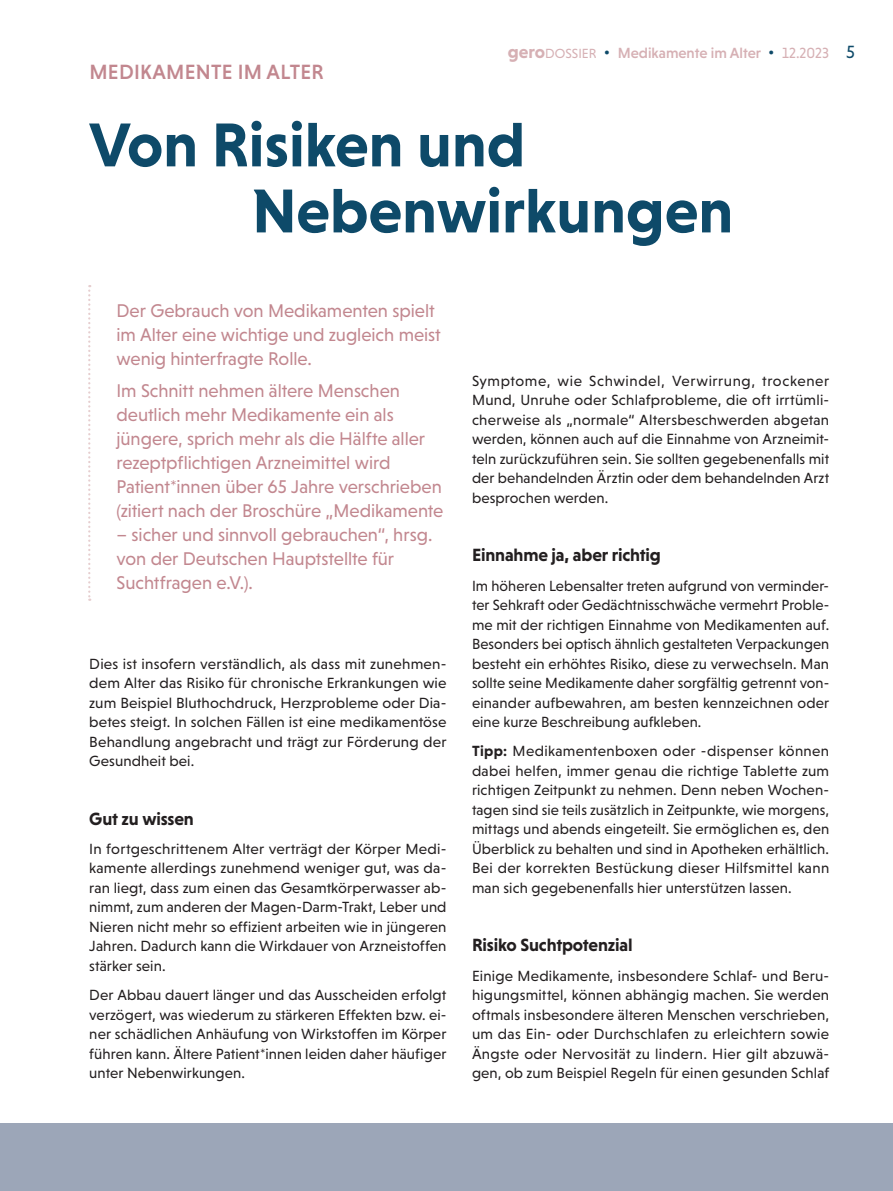
<style>
.page{position:relative;width:893px;height:1191px;background:#fff}
.page>*{position:absolute;margin:0;border:0;box-sizing:border-box;transform-origin:0 0}
.t1{font:700 63px/66px "Niveau Grotesk";color:#0e4a69}
.t2{font:500 21px "Niveau Grotesk";letter-spacing:.015em;color:#c2878f}
.t3{font:18.75px/24px "Niveau Grotesk";color:#c2878f}
.t4{font:700 18px "Niveau Grotesk";letter-spacing:-.01em;color:#231f20}
.t5{font:15px/19.5px "Niveau Grotesk";letter-spacing:.005em;color:#231f20;text-align:justify}
.t6{font:500 15px "Niveau Grotesk";color:#d6b0b4}
.s1{font-weight:700;font-size:18px}
.s2{font-weight:400;font-size:13.5px}
.s3{font-weight:900;font-size:18px;color:#0e4a69}
.s4{font-weight:400}
.s5{font-weight:400;font-size:18px;color:#0e4a69}
.s6{font-weight:700}
</style>
<div class="page">
<svg style="left:88px;top:285px;width:2px;height:316px"></svg>
<div style="left:0;top:1123px;width:893px;height:68px;background:#9ca6b8"></div>
<h2 class="t2" style="left:89px;top:60px;width:236px">MEDIKAMENTE IM ALTER</h2>
<p class="t6" style="left:508px;top:44px;width:348px"><span class="s1">gero</span><span class="s2">DOSSIER</span> <span class="s3">·</span> Medikamente im Alter <span class="s3">·</span> <span class="s4">12.2023</span> <span class="s5">5</span></p>
<h1 class="t1" style="left:252px;top:111px;width:483px;text-indent:-163px">Von Risiken und<br>Nebenwirkungen</h1>
<p class="t3" style="left:117px;top:298px;width:326px">Der Gebrauch von Medikamenten spielt im Alter eine wichtige und zugleich meist wenig hinterfragte Rolle.</p>
<p class="t3" style="left:117px;top:379px;width:328px">Im Schnitt nehmen ältere Menschen deutlich mehr Medikamente ein als jüngere, sprich mehr als die Hälfte aller rezeptpflichtigen Arzneimittel wird Patient*innen über 65 Jahre verschrieben (zitiert nach der Broschüre „Medikamente</p>
<p class="t3" style="left:117px;top:523px;width:317px">– sicher und sinnvoll gebrauchen“, hrsg. von der Deutschen Hauptstellte für<br>Suchtfragen e.V.).</p>
<p class="t5" style="left:89px;top:653px;width:359px">Dies ist insofern verständlich, als dass mit zunehmen&shy;dem Alter das Risiko für chronische Erkrankungen wie zum Beispiel Bluthochdruck, Herzprobleme oder Dia&shy;betes steigt. In solchen Fällen ist eine medikamentöse Behandlung angebracht und trägt zur Förderung der Gesundheit bei.</p>
<p class="t4" style="left:89px;top:808px;width:106px">Gut zu wissen</p>
<p class="t5" style="left:89px;top:839px;width:359px">In fortgeschrittenem Alter verträgt der Körper Medi&shy;kamente allerdings zunehmend weniger gut, was da&shy;ran liegt, dass zum einen das Gesamtkörperwasser ab&shy;nimmt, zum anderen der Magen-Darm-Trakt, Leber und Nieren nicht mehr so effizient arbeiten wie in jüngeren Jahren. Dadurch kann die Wirkdauer von Arzneistoffen stärker sein.</p>
<p class="t5" style="left:89px;top:985px;width:359px">Der Abbau dauert länger und das Ausscheiden erfolgt verzögert, was wiederum zu stärkeren Effekten bzw. ei&shy;ner schädlichen Anhäufung von Wirkstoffen im Körper führen kann. Ältere Patient*innen leiden daher häufiger unter Nebenwirkungen.</p>
<p class="t5" style="left:472px;top:371px;width:359px">Symptome, wie Schwindel, Verwirrung, trockener Mund, Unruhe oder Schlafprobleme, die oft irrtümli&shy;cherweise als „normale“ Altersbeschwerden abgetan werden, können auch auf die Einnahme von Arzneimit&shy;teln zurückzuführen sein. Sie sollten gegebenenfalls mit der behandelnden Ärztin oder dem behandelnden Arzt besprochen werden.</p>
<p class="t4" style="left:472px;top:545px;width:190px">Einnahme ja, aber richtig</p>
<p class="t5" style="left:472px;top:575px;width:359px">Im höheren Lebensalter treten aufgrund von verminder&shy;ter Sehkraft oder Gedächtnisschwäche vermehrt Proble&shy;me mit der richtigen Einnahme von Medikamenten auf.<br>Besonders bei optisch ähnlich gestalteten Verpackungen besteht ein erhöhtes Risiko, diese zu verwechseln. Man sollte seine Medikamente daher sorgfältig getrennt von&shy;einander aufbewahren, am besten kennzeichnen oder eine kurze Beschreibung aufkleben.</p>
<p class="t5" style="left:472px;top:741px;width:359px"><span class="s6">Tipp:</span> Medikamentenboxen oder -dispenser können dabei helfen, immer genau die richtige Tablette zum richtigen Zeitpunkt zu nehmen. Denn neben Wochen&shy;tagen sind sie teils zusätzlich in Zeitpunkte, wie morgens, mittags und abends eingeteilt. Sie ermöglichen es, den Überblick zu behalten und sind in Apotheken erhältlich.<br>Bei der korrekten Bestückung dieser Hilfsmittel kann man sich gegebenenfalls hier unterstützen lassen.</p>
<p class="t4" style="left:472px;top:935px;width:162px">Risiko Suchtpotenzial</p>
<p class="t5" style="left:472px;top:965px;width:359px">Einige Medikamente, insbesondere Schlaf- und Beru&shy;higungsmittel, können abhängig machen. Sie werden oftmals insbesondere älteren Menschen verschrieben, um das Ein- oder Durchschlafen zu erleichtern sowie Ängste oder Nervosität zu lindern. Hier gilt abzuwä&shy;gen, ob zum Beispiel Regeln für einen gesunden Schlaf</p>
</div>
